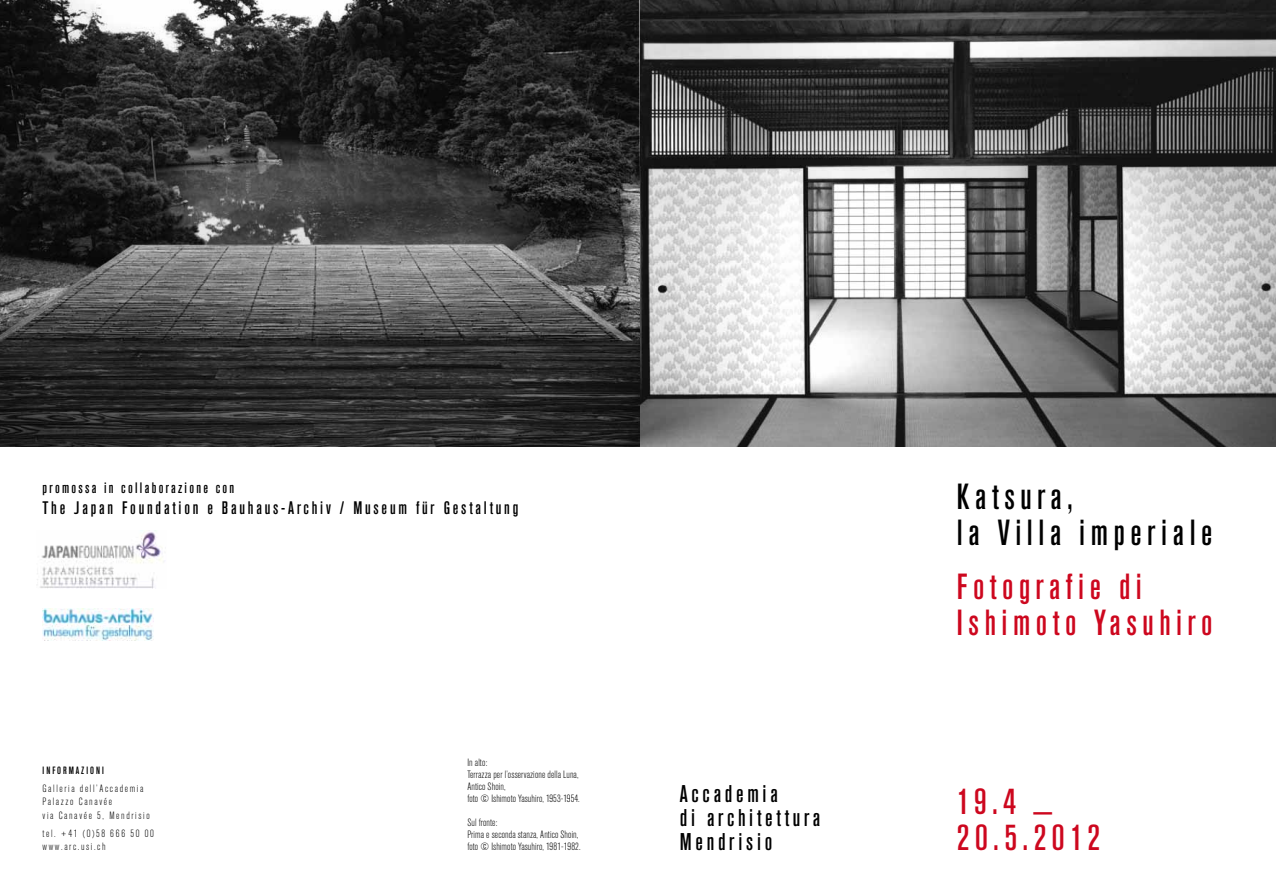
<style>
.page{position:relative;width:1276px;height:893px;background:#fff}
.page>*{position:absolute;margin:0;border:0;box-sizing:border-box;transform-origin:0 0}
.t1{font:500 condensed 36px/36px "Akzidenz Grotesk Std";letter-spacing:.155em;color:#cd071e}
.t2{font:500 condensed 36px/36px "Akzidenz Grotesk Std";letter-spacing:.155em;color:#000}
.t3{font:500 condensed 24px/24px "Akzidenz Grotesk Std";letter-spacing:.155em;color:#000}
.t4{font:500 condensed 18px "Akzidenz Grotesk Std";letter-spacing:.155em;color:#000}
.t5{font:500 condensed 15px "Akzidenz Grotesk Std";letter-spacing:.155em;color:#000}
.t6{font:300 condensed 10.5px/12px "Akzidenz Grotesk Std";letter-spacing:.01em;color:#000}
.t7{font:300 condensed 10.5px/13.5px "Akzidenz Grotesk Std";letter-spacing:.155em;color:#000}
.t8{font:500 condensed 10.5px "Akzidenz Grotesk Std";letter-spacing:.185em;color:#000}
</style>
<div class="page">
<img style="left:0;top:0;width:1276px;height:446px">
<svg style="left:42px;top:182px;width:10px;height:58px"></svg>
<svg style="left:115px;top:182px;width:4px;height:58px"></svg>
<hr style="left:43px;top:230px;width:135px;height:1px;background:#fff">
<svg style="left:57px;top:186px;width:27px;height:30px"></svg>
<svg style="left:124px;top:186px;width:45px;height:14px"></svg>
<img style="left:37px;top:530px;width:127px;height:59px">
<img style="left:42px;top:608px;width:112px;height:33px">
<h3 class="t5" style="left:43px;top:479px;width:193px">promossa in collaborazione con</h3>
<h3 class="t4" style="left:43px;top:497px;width:477px">The Japan Foundation e Bauhaus-Archiv / Museum für Gestaltung</h3>
<p class="t8" style="left:43px;top:764px;width:63px">INFORMAZIONI</p>
<p class="t7" style="left:43px;top:782px;width:109px">Galleria dell’Accademia<br>Palazzo Canavée<br>via Canavée 5, Mendrisio</p>
<p class="t7" style="left:43px;top:827px;width:113px">tel. +41 (0)58 666 50 00 www.arc.usi.ch</p>
<p class="t6" style="left:467px;top:757px;width:114px">In alto:<br>Terrazza per l’osservazione della Luna,<br>Antico Shoin,<br>foto © Ishimoto Yasuhiro, 1953-1954.</p>
<p class="t6" style="left:467px;top:817px;width:115px">Sul fronte:<br>Prima e seconda stanza, Antico Shoin, foto © Ishimoto Yasuhiro, 1981-1982.</p>
<h2 class="t3" style="left:680px;top:781px;width:142px">Accademia<br>di architettura<br>Mendrisio</h2>
<h1 class="t2" style="left:957px;top:478px;width:257px">Katsura,<br>la Villa imperiale</h1>
<h1 class="t1" style="left:957px;top:568px;width:257px">Fotografie di<br>Ishimoto Yasuhiro</h1>
<h1 class="t1" style="left:957px;top:784px;width:145px">19.4 _<br>20.5.2012</h1>
</div>
